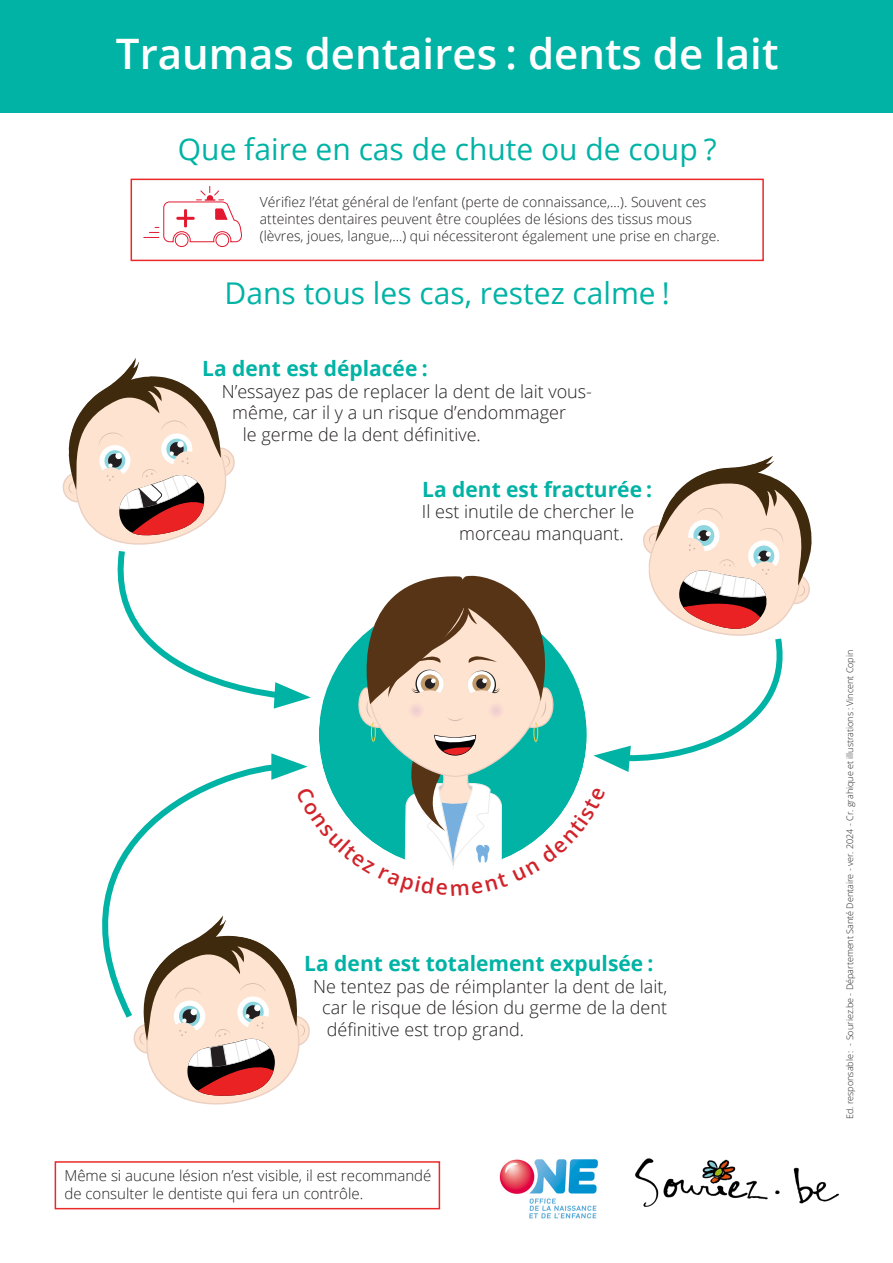
<style>
.page{position:relative;width:893px;height:1263px;background:#fff}
.page>*{position:absolute;margin:0;border:0;box-sizing:border-box;transform-origin:0 0}
.t1{font:600 42px "Open Sans";color:#fff}
.t2{font:30px "Open Sans";color:#00b3a5}
.t3{font:700 21px "Open Sans";color:#00b3a5}
.t4{font:300 18px/21.6px "Open Sans";color:#231f20;text-align:justify}
.t5{font:300 15px/18px "Open Sans";color:#231f20}
.t6{font:300 13.95px/16.8px "Open Sans";color:#231f20}
.t7{font:300 9px "Open Sans";color:#231f20}
</style>
<div class="page">
<div style="left:0;top:0;width:893px;height:113px;background:#00b3a5"></div>
<svg style="left:133px;top:983px;width:177px;height:122px"></svg>
<svg style="left:102px;top:895px;width:191px;height:129px"></svg>
<img style="left:635px;top:1158px;width:204px;height:49px">
<div style="left:131px;top:179px;width:633px;height:82px;border:2px solid #ec2929"></div>
<svg style="left:144px;top:186px;width:98px;height:61px"></svg>
<hr style="left:184px;top:209px;width:3px;height:18px;background:#e21930">
<hr style="left:176px;top:217px;width:19px;height:3px;background:#e21930">
<div style="left:55px;top:1161px;width:385px;height:48px;border:2px solid #ec2929"></div>
<img style="left:499px;top:1159px;width:100px;height:60px">
<svg style="left:62px;top:358px;width:750px;height:537px"></svg>
<p class="t1" style="left:116px;top:25px;width:664px">Traumas dentaires : dents de lait</p>
<p class="t2" style="left:178px;top:128px;width:540px">Que faire en cas de chute ou de coup ?</p>
<p class="t6" style="left:260px;top:194px;width:461px">Vérifiez l’état général de l’enfant (perte de connaissance,...). Souvent ces atteintes dentaires peuvent être couplées de lésions des tissus mous (lèvres, joues, langue,...) qui nécessiteront également une prise en charge.</p>
<p class="t2" style="left:225px;top:272px;width:447px">Dans tous les cas, restez calme !</p>
<p class="t3" style="left:202px;top:354px;width:227px">La dent est déplacée :</p>
<p class="t4" style="left:222px;top:380px;width:372px">N’essayez pas de replacer la dent de lait vous-</p>
<p class="t4" style="left:232px;top:401px;width:335px">même, car il y a un risque d’endommager</p>
<p class="t4" style="left:243px;top:423px;width:240px">le germe de la dent définitive.</p>
<p class="t3" style="left:422px;top:474px;width:232px">La dent est fracturée :</p>
<p class="t4" style="left:459px;top:500px;width:177px;text-indent:-37px">Il est inutile de chercher le morceau manquant.</p>
<p class="t3" style="left:304px;top:948px;width:351px">La dent est totalement expulsée :</p>
<p class="t4" style="left:322px;top:975px;width:346px;text-indent:-9px">Ne tentez pas de réimplanter la dent de lait, car le risque de lésion du germe de la dent définitive est trop grand.</p>
<p class="t5" style="left:64px;top:1166px;width:368px">Même si aucune lésion n’est visible, il est recommandé de consulter le dentiste qui fera un contrôle.</p>
<p class="t7" style="left:844px;top:1119px;width:471px;rotate:-90deg">Ed. responsable : - Souriez.be - Département Santé Dentaire - ver. 2024 - Cr. grahique et illustrations : Vincent Copin</p>
</div>
